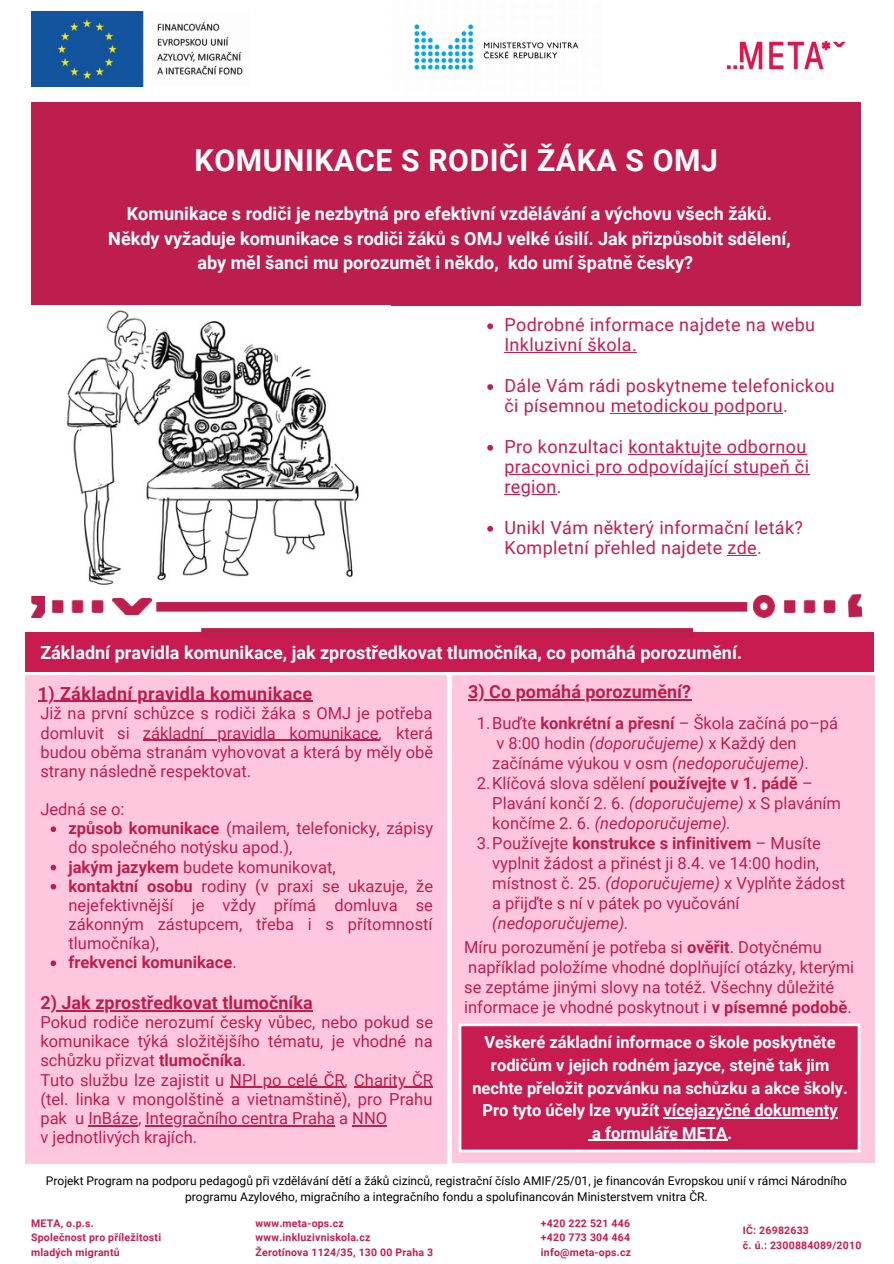
<style>
.page{position:relative;width:894px;height:1264px;background:#fff}
.page>*{position:absolute;margin:0;border:0;box-sizing:border-box;transform-origin:0 0}
.t1{font:700 30.15px "Roboto";letter-spacing:.02em;color:#fff}
.t2{font:700 18px/24.8px "Roboto";color:#fff;text-align:center}
.t3{font:18px/20.2px "Roboto";letter-spacing:.02em;color:#c81b4f}
.t4{font:700 18px "Roboto";color:#bd1e4e}
.t5{font:700 18px "Roboto";letter-spacing:.02em;color:#bd1e4e}
.t6{font:16.5px/19.2px "Roboto";color:#bd1e4e}
.t7{font:700 16.5px/22.5px "Roboto";color:#fff;text-align:center}
.t8{font:700 16.5px "Roboto";color:#bd1e4e}
.t9{font:12px/15.8px "Roboto";color:#000;text-align:center}
.t10{font:700 10.5px "Roboto";letter-spacing:.02em;color:#c81b4f}
.s1{font-weight:700}
.s2{font-weight:400}
.s3{color:#ffc7dd}
.s4{font-style:italic}
</style>
<div class="page">
<div style="left:26px;top:675px;width:421px;height:489px;background:#ffc7dd"></div>
<div style="left:31px;top:102px;width:829px;height:203px;background:#bd1e4e"></div>
<img style="left:414px;top:24px;width:165px;height:46px">
<img style="left:726px;top:40px;width:120px;height:30px">
<img style="left:31px;top:12px;width:212px;height:74px">
<div style="left:26px;top:632px;width:847px;height:40px;background:#c81b4f"></div>
<svg style="left:156px;top:602px;width:591px;height:9px;background:#bd1f4f"></svg>
<img style="left:112px;top:598px;width:40px;height:16px">
<img style="left:52px;top:600px;width:51px;height:13px">
<img style="left:31px;top:596px;width:14px;height:21px">
<img style="left:753px;top:595px;width:21px;height:22px">
<img style="left:848px;top:594px;width:13px;height:23px">
<img style="left:784px;top:600px;width:50px;height:13px">
<div style="left:452px;top:675px;width:422px;height:487px;background:#ffc7dd"></div>
<div style="left:460px;top:1024px;width:398px;height:126px;background:#c81b4f"></div>
<hr style="left:458px;top:1026px;width:3px;height:123px;background:#fff">
<hr style="left:857px;top:1026px;width:3px;height:123px;background:#fff">
<hr style="left:461px;top:1149px;width:396px;height:3px;background:#fff">
<hr style="left:461px;top:1023px;width:396px;height:3px;background:#fff">
<svg style="left:201px;top:628px;width:492px;height:9px"></svg>
<img style="left:66px;top:310px;width:293px;height:275px">
<svg style="left:487px;top:323px;width:6px;height:6px"></svg>
<hr style="left:504px;top:352px;width:133px;height:1px;background:#c81b4f">
<svg style="left:487px;top:384px;width:6px;height:6px"></svg>
<hr style="left:610px;top:413px;width:173px;height:1px;background:#c81b4f">
<svg style="left:487px;top:445px;width:6px;height:5px"></svg>
<hr style="left:628px;top:453px;width:178px;height:1px;background:#c81b4f">
<hr style="left:504px;top:474px;width:305px;height:1px;background:#c81b4f">
<hr style="left:504px;top:494px;width:52px;height:1px;background:#c81b4f">
<svg style="left:487px;top:526px;width:6px;height:5px"></svg>
<hr style="left:727px;top:555px;width:30px;height:1px;background:#c81b4f">
<svg style="left:51px;top:826px;width:5px;height:6px"></svg>
<svg style="left:51px;top:864px;width:5px;height:6px"></svg>
<svg style="left:51px;top:883px;width:5px;height:6px"></svg>
<svg style="left:51px;top:960px;width:5px;height:6px"></svg>
<hr style="left:143px;top:739px;width:235px;height:1px;background:#bd1e4e">
<hr style="left:51px;top:1010px;width:262px;height:1px;background:#bd1e4e">
<hr style="left:230px;top:1086px;width:114px;height:1px;background:#bd1e4e">
<hr style="left:354px;top:1086px;width:79px;height:1px;background:#bd1e4e">
<hr style="left:88px;top:1124px;width:50px;height:2px;background:#bd1e4e">
<hr style="left:145px;top:1124px;width:190px;height:2px;background:#bd1e4e">
<hr style="left:352px;top:1124px;width:35px;height:2px;background:#bd1e4e">
<hr style="left:663px;top:1117px;width:174px;height:1px;background:#fff">
<hr style="left:592px;top:1139px;width:135px;height:1px;background:#fff">
<hr style="left:38px;top:700px;width:274px;height:2px;background:#bd1e4e">
<svg style="left:468px;top:699px;width:21px;height:1px"></svg>
<hr style="left:489px;top:699px;width:202px;height:1px;background:#bd1e4e">
<p class="t1" style="left:194px;top:143px;width:525px">KOMUNIKACE S RODIČI ŽÁKA S OMJ</p>
<p class="t2" style="left:127px;top:201px;width:646px">Komunikace s rodiči je nezbytná pro efektivní vzdělávání a výchovu všech žáků.</p>
<p class="t2" style="left:108px;top:226px;width:683px">Někdy vyžaduje komunikace s rodiči žáků s OMJ velké úsilí. Jak přizpůsobit sdělení, aby měl šanci mu porozumět i někdo, kdo umí špatně česky?</p>
<p class="t3" style="left:504px;top:315px;width:312px">Podrobné informace najdete na webu<br>Inkluzivní škola.</p>
<p class="t3" style="left:504px;top:375px;width:332px">Dále Vám rádi poskytneme telefonickou či písemnou metodickou podporu.</p>
<p class="t3" style="left:504px;top:436px;width:306px">Pro konzultaci kontaktujte odbornou pracovnici pro odpovídající stupeň či region.</p>
<p class="t3" style="left:504px;top:517px;width:300px">Unikl Vám některý informační leták?<br>Kompletní přehled najdete zde.</p>
<p class="t2" style="left:40px;top:640px;width:703px">Základní pravidla komunikace, jak zprostředkovat tlumočníka, co pomáhá porozumění.</p>
<p class="t5" style="left:38px;top:683px;width:276px">1) Základní pravidla komunikace</p>
<p class="t6" style="left:40px;top:704px;width:394px;text-align:justify">Již na první schůzce s rodiči žáka s OMJ je potřeba domluvit si základní pravidla komunikace, která budou oběma stranám vyhovovat a která by měly obě strany následně respektovat.</p>
<p class="t6" style="left:40px;top:800px;width:86px">Jedná se o:</p>
<p class="t6" style="left:68px;top:819px;width:366px"><span class="s1">způsob komunikace</span> (mailem, telefonicky, zápisy do společného notýsku apod.),</p>
<p class="t6" style="left:68px;top:857px;width:269px"><span class="s1">jakým jazykem</span> budete komunikovat,</p>
<p class="t6" style="left:68px;top:876px;width:366px;text-align:justify"><span class="s1">kontaktní osobu</span> rodiny (v praxi se ukazuje, že nejefektivnější je vždy přímá domluva se zákonným zástupcem, třeba i s přítomností tlumočníka),</p>
<p class="t8" style="left:68px;top:953px;width:170px">frekvenci komunikace<span class="s2">.</span></p>
<p class="t4" style="left:40px;top:992px;width:274px">2) Jak zprostředkovat tlumočníka</p>
<p class="t6" style="left:40px;top:1012px;width:394px;text-align:justify">Pokud rodiče nerozumí česky vůbec, nebo pokud se komunikace týká složitějšího tématu, je vhodné na schůzku přizvat <span class="s1">tlumočníka</span>.</p>
<p class="t6" style="left:40px;top:1070px;width:394px;text-align:justify">Tuto službu lze zajistit u NPI po celé ČR, Charity ČR (tel. linka v mongolštině a vietnamštině), pro Prahu pak u InBáze, Integračního centra Praha a NNO <span class="s3">bfgkh </span>v jednotlivých krajích.</p>
<p class="t4" style="left:468px;top:681px;width:224px">3) Co pomáhá porozumění?</p>
<p class="t6" style="left:492px;top:713px;width:347px;line-height:20px;text-indent:-15px">1.Buďte <span class="s1">konkrétní a přesní</span> – Škola začíná po–pá v 8:00 hodin <span class="s4">(doporučujeme)</span> x Každý den začínáme výukou v osm <span class="s4">(nedoporučujeme)</span>.</p>
<p class="t6" style="left:492px;top:773px;width:350px;line-height:20px;text-indent:-15px">2.Klíčová slova sdělení <span class="s1">používejte v 1. pádě</span> –<br>Plavání končí 2. 6. <span class="s4">(doporučujeme)</span> x S plaváním končíme 2. 6. <span class="s4">(nedoporučujeme).</span></p>
<p class="t6" style="left:492px;top:833px;width:362px;line-height:20px;text-indent:-15px">3.Používejte <span class="s1">konstrukce s infinitivem</span> – Musíte vyplnit žádost a přinést ji 8.4. ve 14:00 hodin, místnost č. 25. <span class="s4">(doporučujeme)</span> x Vyplňte žádost <span class="s3">j </span>a přijďte s ní v pátek po vyučování <span class="s4">(nedoporučujeme).</span></p>
<p class="t6" style="left:464px;top:937px;width:391px;line-height:20px">Míru porozumění je potřeba si <span class="s1">ověřit</span>. Dotyčnému například položíme vhodné doplňující otázky, kterými se zeptáme jinými slovy na totéž. Všechny důležité informace je vhodné poskytnout i <span class="s1">v písemné podobě</span>.</p>
<p class="t7" style="left:472px;top:1031px;width:377px">Veškeré základní informace o škole poskytněte rodičům v jejich rodném jazyce, stejně tak jim nechte přeložit pozvánku na schůzku a akce školy.<br>Pro tyto účely lze využít vícejazyčné dokumenty</p>
<p class="t7" style="left:592px;top:1121px;width:141px">a formuláře META.</p>
<p class="t9" style="left:46px;top:1173px;width:802px">Projekt Program na podporu pedagogů při vzdělávání dětí a žáků cizinců, registrační číslo AMIF/25/01, je financován Evropskou unií v rámci Národního programu Azylového, migračního a integračního fondu a spolufinancován Ministerstvem vnitra ČR.</p>
<p class="t10" style="left:31px;top:1217px;width:64px">META, o.p.s.</p>
<p class="t10" style="left:31px;top:1231px;width:131px">Společnost pro příležitosti</p>
<p class="t10" style="left:31px;top:1246px;width:90px">mladých migrantů</p>
<p class="t10" style="left:541px;top:1217px;width:91px">+420 222 521 446</p>
<p class="t10" style="left:541px;top:1231px;width:91px">+420 773 304 464</p>
<p class="t10" style="left:541px;top:1246px;width:92px">info@meta-ops.cz</p>
<p class="t10" style="left:255px;top:1217px;width:90px">www.meta-ops.cz</p>
<p class="t10" style="left:255px;top:1231px;width:116px">www.inkluzivniskola.cz</p>
<p class="t10" style="left:255px;top:1246px;width:179px">Žerotínova 1124/35, 130 00 Praha 3</p>
<p class="t10" style="left:742px;top:1224px;width:68px">IČ: 26982633</p>
<p class="t10" style="left:742px;top:1238px;width:120px">č. ú.: 2300884089/2010</p>
</div>
